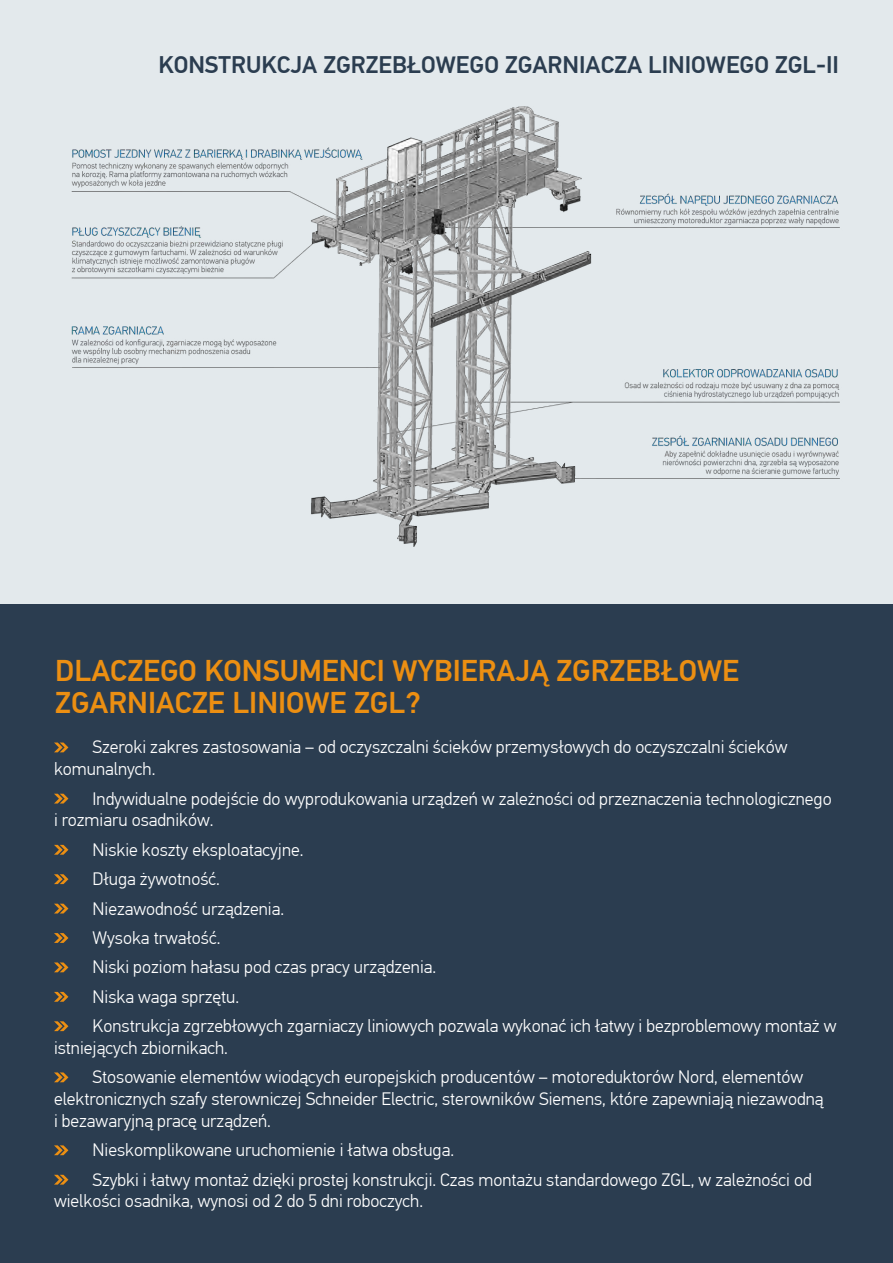
<style>
.page{position:relative;width:893px;height:1263px;background:#fff}
.page>*{position:absolute;margin:0;border:0;box-sizing:border-box;transform-origin:0 0}
.t1{font:500 30px/31.5px "PF Din Text Pro";color:#ec8f12}
.t2{font:500 24px "PF Din Text Pro";color:#2b3d50}
.t3{font:300 18px/29.4px "PF Din Text Pro";color:#fff}
</style>
<div class="page">
<div style="left:0;top:0;width:893px;height:896px;background:#e3e9ec"></div>
<img style="left:71px;top:106px;width:769px;height:441px">
<div style="left:0;top:604px;width:893px;height:659px;background:#2b3d50"></div>
<svg style="left:54px;top:742px;width:14px;height:10px"></svg>
<svg style="left:54px;top:794px;width:14px;height:9px"></svg>
<svg style="left:54px;top:845px;width:14px;height:10px"></svg>
<svg style="left:54px;top:874px;width:14px;height:10px"></svg>
<svg style="left:54px;top:904px;width:14px;height:9px"></svg>
<svg style="left:54px;top:933px;width:14px;height:10px"></svg>
<svg style="left:54px;top:962px;width:14px;height:10px"></svg>
<svg style="left:54px;top:992px;width:14px;height:10px"></svg>
<svg style="left:54px;top:1021px;width:14px;height:10px"></svg>
<svg style="left:54px;top:1072px;width:14px;height:10px"></svg>
<svg style="left:54px;top:1145px;width:14px;height:10px"></svg>
<svg style="left:54px;top:1175px;width:14px;height:9px"></svg>
<h2 class="t2" style="left:158px;top:50px;width:682px">KONSTRUKCJA ZGRZEBŁOWEGO ZGARNIACZA LINIOWEGO ZGL-II</h2>
<h1 class="t1" style="left:55px;top:655px;width:685px">DLACZEGO KONSUMENCI WYBIERAJĄ ZGRZEBŁOWE<br>ZGARNIACZE LINIOWE ZGL?</h1>
<p class="t3" style="left:54px;top:737px;width:735px;line-height:21.8px;text-indent:39px">Szeroki zakres zastosowania – od oczyszczalni ścieków przemysłowych do oczyszczalni ścieków komunalnych.</p>
<p class="t3" style="left:54px;top:788px;width:779px;line-height:21.8px;text-indent:39px">Indywidualne podejście do wyprodukowania urządzeń w zależności od przeznaczenia technologicznego i rozmiaru osadników.</p>
<p class="t3" style="left:93px;top:835px;width:745px">Niskie koszty eksploatacyjne.<br>Długa żywotność.<br>Niezawodność urządzenia.<br>Wysoka trwałość.<br>Niski poziom hałasu pod czas pracy urządzenia.<br>Niska waga sprzętu.<br>Konstrukcja zgrzebłowych zgarniaczy liniowych pozwala wykonać ich łatwy i bezproblemowy montaż w</p>
<p class="t3" style="left:93px;top:1033px;width:712px;text-indent:-39px">istniejących zbiornikach.<br>Stosowanie elementów wiodących europejskich producentów – motoreduktorów Nord, elementów</p>
<p class="t3" style="left:54px;top:1088px;width:771px;line-height:21.8px">elektronicznych szafy sterowniczej Schneider Electric, sterowników Siemens, które zapewniają niezawodną i bezawaryjną pracę urządzeń.</p>
<p class="t3" style="left:93px;top:1136px;width:721px">Nieskomplikowane uruchomienie i łatwa obsługa.<br>Szybki i łatwy montaż dzięki prostej konstrukcji. Czas montażu standardowego ZGL, w zależności od</p>
<p class="t3" style="left:54px;top:1187px;width:370px">wielkości osadnika, wynosi od 2 do 5 dni roboczych.</p>
</div>
